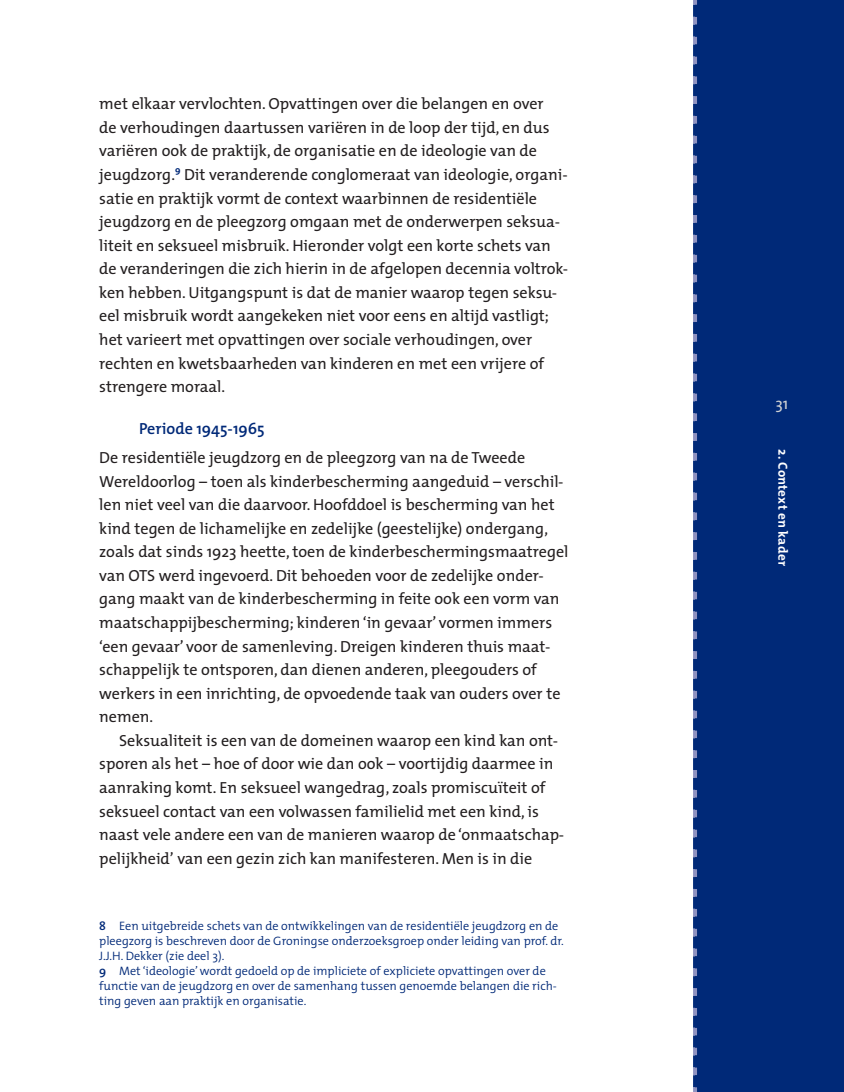
<style>
.page{position:relative;width:844px;height:1092px;background:#fff}
.page>*{position:absolute;margin:0;border:0;box-sizing:border-box;transform-origin:0 0}
.t1{font:16.1px/23.6px "The Mix";color:#231f20}
.t2{font:600 16.1px "The Mix";color:#002978}
.t3{font:16.1px "The Mix";color:#d1d2d4}
.t4{font:700 13.12px "The Mix";letter-spacing:.02em;color:#fff}
.t5{font:300 12.25px/15px "The Mix";color:#002978}
.s1{font-weight:600}
</style>
<div class="page">
<div style="left:694px;top:0;width:149px;height:1091px;background:#002978"></div>
<svg style="left:693px;top:0;width:3px;height:1092px"></svg>
<p class="t1" style="left:99px;top:94px;width:470px">met elkaar vervlochten. Opvattingen over die belangen en over<br>de verhoudingen daartussen variëren in de loop der tijd, en dus variëren ook de praktijk, de organisatie en de ideologie van de jeugdzorg.<sup>9</sup> Dit veranderende conglomeraat van ideologie, organi&shy;satie en praktijk vormt de context waarbinnen de residentiële jeugdzorg en de pleegzorg omgaan met de onderwerpen seksua&shy;liteit en seksueel misbruik. Hieronder volgt een korte schets van de veranderingen die zich hierin in de afgelopen decennia voltrok&shy;ken hebben. Uitgangspunt is dat de manier waarop tegen seksu&shy;eel misbruik wordt aangekeken niet voor eens en altijd vastligt; het varieert met opvattingen over sociale verhoudingen, over rechten en kwetsbaarheden van kinderen en met een vrijere of strengere moraal.</p>
<p class="t2" style="left:139px;top:423px;width:127px">Periode 1945-1965</p>
<p class="t1" style="left:99px;top:447px;width:470px">De residentiële jeugdzorg en de pleegzorg van na de Tweede Wereldoorlog – toen als kinderbescherming aangeduid – verschil&shy;len niet veel van die daarvoor. Hoofddoel is bescherming van het kind tegen de lichamelijke en zedelijke (geestelijke) ondergang, zoals dat sinds 1923 heette, toen de kinderbeschermingsmaatregel van OTS werd ingevoerd. Dit behoeden voor de zedelijke onder&shy;gang maakt van de kinderbescherming in feite ook een vorm van maatschappijbescherming; kinderen ‘in gevaar’ vormen immers ‘een gevaar’ voor de samenleving. Dreigen kinderen thuis maat&shy;schappelijk te ontsporen, dan dienen anderen, pleegouders of werkers in een inrichting, de opvoedende taak van ouders over te nemen.</p>
<p class="t1" style="left:99px;top:730px;width:466px;text-indent:20px">Seksualiteit is een van de domeinen waarop een kind kan ont&shy;sporen als het – hoe of door wie dan ook – voortijdig daarmee in aanraking komt. En seksueel wangedrag, zoals promiscuïteit of seksueel contact van een volwassen familielid met een kind, is naast vele andere een van de manieren waarop de ‘onmaatschap&shy;pelijkheid’ van een gezin zich kan manifesteren. Men is in die</p>
<p class="t5" style="left:99px;top:919px;width:466px"><span class="s1">8</span> Een uitgebreide schets van de ontwikkelingen van de residentiële jeugdzorg en de pleegzorg is beschreven door de Groningse onderzoeksgroep onder leiding van prof. dr.<br>J.J.H. Dekker (zie deel 3).<br><span class="s1">9</span> Met ‘ideologie’ wordt gedoeld op de impliciete of expliciete opvattingen over de functie van de jeugdzorg en over de samenhang tussen genoemde belangen die rich&shy;ting geven aan praktijk en organisatie.</p>
<p class="t3" style="left:775px;top:398px;width:14px">31</p>
<p class="t4" style="left:787px;top:449px;width:118px;rotate:90deg">2. Context en kader</p>
</div>
